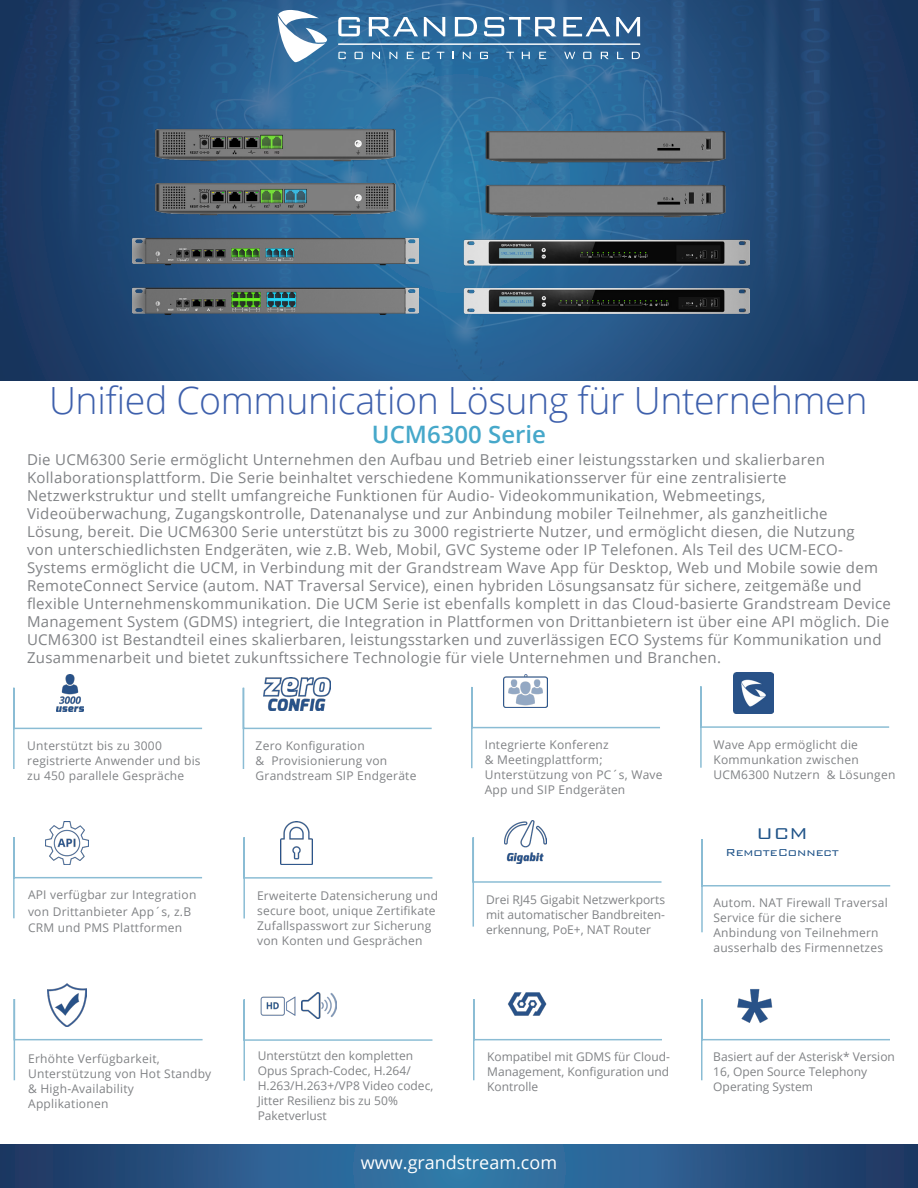
<style>
.page{position:relative;width:918px;height:1188px;background:#fff}
.page>*{position:absolute;margin:0;border:0;box-sizing:border-box;transform-origin:0 0}
.t1{font:300 37.5px "Open Sans";letter-spacing:-.01em;color:#3e60ac}
.t2{font:600 24px "Open Sans";color:#46a8ca}
.t3{font:300 21px "Bank Gothic BT";color:#1f5388}
.t4{font:18px "Open Sans";color:#fff}
.Absatzformat_1{font:15px/18px "Open Sans";letter-spacing:.02em;color:#808285}
.t5{font:300 13.5px "Bank Gothic BT";color:#1f5388}
.t6{font:12px/15px "Open Sans";letter-spacing:.02em;color:#808285}
.t7{font:12px/15px "Open Sans";color:#808285}
.s1{color:#7c7f81}
</style>
<div class="page">
<img style="left:0;top:0;width:918px;height:380px">
<svg style="left:278px;top:10px;width:49px;height:52px"></svg>
<svg style="left:338px;top:17px;width:22px;height:19px"></svg>
<svg style="left:369px;top:17px;width:49px;height:19px"></svg>
<svg style="left:424px;top:17px;width:21px;height:19px"></svg>
<svg style="left:455px;top:17px;width:22px;height:19px"></svg>
<svg style="left:484px;top:17px;width:73px;height:19px"></svg>
<svg style="left:563px;top:17px;width:47px;height:19px"></svg>
<svg style="left:616px;top:17px;width:24px;height:19px"></svg>
<svg style="left:338px;top:52px;width:8px;height:7px"></svg>
<svg style="left:355px;top:52px;width:8px;height:7px"></svg>
<svg style="left:372px;top:52px;width:8px;height:7px"></svg>
<svg style="left:389px;top:52px;width:8px;height:7px"></svg>
<svg style="left:407px;top:52px;width:7px;height:7px"></svg>
<svg style="left:422px;top:52px;width:8px;height:7px"></svg>
<svg style="left:437px;top:52px;width:7px;height:7px"></svg>
<svg style="left:463px;top:52px;width:8px;height:7px"></svg>
<svg style="left:480px;top:52px;width:8px;height:7px"></svg>
<svg style="left:506px;top:52px;width:8px;height:7px"></svg>
<svg style="left:522px;top:52px;width:8px;height:7px"></svg>
<svg style="left:539px;top:52px;width:7px;height:7px"></svg>
<svg style="left:632px;top:52px;width:8px;height:7px"></svg>
<svg style="left:583px;top:52px;width:8px;height:7px"></svg>
<svg style="left:601px;top:52px;width:8px;height:7px"></svg>
<svg style="left:617px;top:52px;width:7px;height:7px"></svg>
<svg style="left:564px;top:52px;width:11px;height:7px"></svg>
<hr style="left:338px;top:44px;width:302px;height:1px;background:#fff">
<svg style="left:0;top:1145px;width:918px;height:43px;background:#295988"></svg>
<img style="left:63px;top:674px;width:14px;height:12px">
<svg style="left:13px;top:686px;width:190px;height:83px"></svg>
<img style="left:283px;top:821px;width:27px;height:15px">
<svg style="left:243px;top:836px;width:190px;height:83px"></svg>
<img style="left:49px;top:821px;width:36px;height:15px">
<svg style="left:13px;top:836px;width:190px;height:83px"></svg>
<img style="left:503px;top:675px;width:45px;height:10px">
<svg style="left:471px;top:685px;width:189px;height:84px"></svg>
<svg style="left:701px;top:839px;width:190px;height:94px"></svg>
<img style="left:505px;top:820px;width:41px;height:16px">
<svg style="left:472px;top:836px;width:190px;height:91px"></svg>
<svg style="left:242px;top:686px;width:190px;height:83px"></svg>
<img style="left:264px;top:678px;width:66px;height:32px">
<img style="left:48px;top:984px;width:38px;height:14px">
<svg style="left:13px;top:998px;width:190px;height:83px"></svg>
<img style="left:733px;top:673px;width:41px;height:12px">
<svg style="left:700px;top:685px;width:190px;height:83px"></svg>
<img style="left:750px;top:989px;width:10px;height:9px">
<svg style="left:701px;top:998px;width:189px;height:83px"></svg>
<svg style="left:473px;top:999px;width:189px;height:82px"></svg>
<img style="left:500px;top:992px;width:58px;height:34px">
<svg style="left:243px;top:998px;width:190px;height:83px"></svg>
<img style="left:302px;top:993px;width:35px;height:25px">
<img style="left:261px;top:996px;width:34px;height:28px">
<img style="left:133px;top:128px;width:286px;height:186px">
<img style="left:464px;top:131px;width:286px;height:186px">
<p class="t1" style="left:49px;top:374px;width:820px">Unified Communication Lösung für Unternehmen</p>
<p class="Absatzformat_1" style="left:27px;top:451px;width:866px">Die UCM6300 Serie ermöglicht Unternehmen den Aufbau und Betrieb einer leistungsstarken und skalierbaren Kollaborationsplattform. Die Serie beinhaltet verschiedene Kommunikationsserver für eine zentralisierte Netzwerkstruktur und stellt umfangreiche Funktionen für Audio- Videokommunikation, Webmeetings, Videoüberwachung, Zugangskontrolle, Datenanalyse und zur Anbindung mobiler Teilnehmer, als ganzheitliche<br>Lösung, bereit. Die UCM6300 Serie unterstützt bis zu 3000 registrierte Nutzer, und ermöglicht diesen, die Nutzung<br>von unterschiedlichsten Endgeräten, wie z.B. Web, Mobil, GVC Systeme oder IP Telefonen. Als Teil des UCM-ECO-Systems ermöglicht die UCM, in Verbindung mit der Grandstream Wave App für Desktop, Web und Mobile sowie dem RemoteConnect Service (autom. NAT Traversal Service), einen hybriden Lösun<span class="s1">gsansatz</span> für sichere, zeitgemäße und flexible Unternehmenskommunikation. Die UCM Serie ist ebenfalls komplett in das Cloud-basierte Grandstream Device Management System (GDMS) integriert, die Integration in Plattformen von Drittanbietern ist über eine API möglich. Die UCM6300 ist Bestandteil eines skalierbaren, leistungsstarken und zuverlässigen ECO Systems für Kommunikation und Zusammenarbeit und bietet zukunftssichere Technologie für viele Unternehmen und Branchen.</p>
<p class="t2" style="left:372px;top:418px;width:176px">UCM6300 Serie</p>
<p class="t6" style="left:27px;top:738px;width:175px">Unterstützt bis zu 3000 registrierte Anwender und bis zu 450 parallele Gespräche</p>
<p class="t6" style="left:28px;top:886px;width:170px;line-height:16.5px">API verfügbar zur Integration von Drittanbieter App´s, z.B<br>CRM und PMS Plattformen</p>
<p class="t6" style="left:28px;top:1050px;width:185px">Erhöhte Verfügbarkeit,<br>Unterstützung von Hot Standby &amp; High-Availability<br>Applikationen</p>
<p class="t6" style="left:256px;top:738px;width:162px">Zero Konfiguration<br>&amp; Provisionierung von<br>Grandstream SIP Endgeräte</p>
<p class="t6" style="left:257px;top:888px;width:183px">Erweiterte Datensicherung und secure boot, unique Zertifikate<br>Zufallspasswort zur Sicherung von Konten und Gesprächen</p>
<p class="t7" style="left:258px;top:1048px;width:177px">Unterstützt den kompletten<br>Opus Sprach-Codec, H.264/<br>H.263/H.263+/VP8 Video codec,<br>Jitter Resilienz bis zu 50%<br>Paketverlust</p>
<p class="t6" style="left:485px;top:737px;width:179px">Integrierte Konferenz<br>&amp; Meetingplattform;<br>Unterstützung von PC´s, Wave<br>App und SIP Endgeräten</p>
<p class="t6" style="left:486px;top:892px;width:181px;text-align:justify">Drei RJ45 Gigabit Netzwerkports mit automatischer Bandbreiten&shy;erkennung, PoE+, NAT Router</p>
<p class="t6" style="left:487px;top:1049px;width:184px;text-align:justify">Kompatibel mit GDMS für Cloud-Management, Konfiguration und Kontrolle</p>
<p class="t4" style="left:361px;top:1151px;width:198px">www.grandstream.com</p>
<p class="t6" style="left:713px;top:736px;width:183px">Wave App ermöglicht die<br>Kommunkation zwischen<br>UCM6300 Nutzern &amp; Lösungen</p>
<p class="t3" style="left:756px;top:823px;width:53px">UCM</p>
<p class="t5" style="left:725px;top:845px;width:115px">RemoteConnect</p>
<p class="t6" style="left:713px;top:894px;width:176px">Autom. NAT Firewall Traversal<br>Service für die sichere<br>Anbindung von Teilnehmern ausserhalb des Firmennetzes</p>
<p class="t7" style="left:713px;top:1049px;width:183px">Basiert auf der Asterisk* Version<br>16, Open Source Telephony<br>Operating System</p>
</div>
